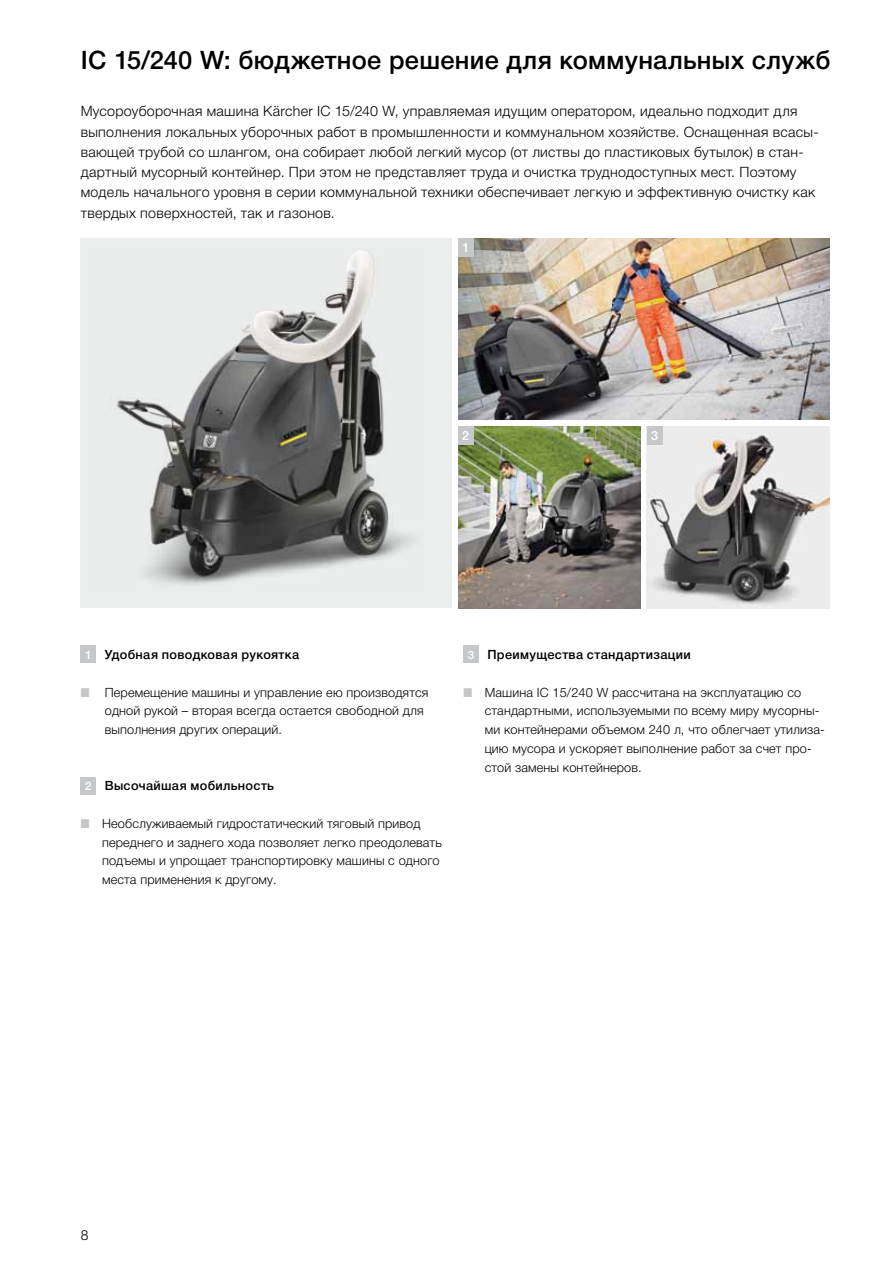
<style>
.page{position:relative;width:893px;height:1263px;background:#fff}
.page>*{position:absolute;margin:0;border:0;box-sizing:border-box;transform-origin:0 0}
.t1{font:500 25.5px "Helvetica Neue Cyr";letter-spacing:.01em;color:#000}
.t2{font:300 14.25px/20.2px "Helvetica Neue Cyr";letter-spacing:.02em;color:#000}
.t3{font:300 13.8px "Helvetica Neue Cyr";color:#000}
.t4{font:300 12.75px/18.8px "Helvetica Neue Cyr";letter-spacing:.01em;color:#000}
.t5{font:500 12.75px "Helvetica Neue Cyr";letter-spacing:.025em;color:#000}
.t6{font:500 12.75px "Helvetica Neue Cyr";color:#fff}
.s1{font-family:"Helvetica Neue LT Pro"}
.s2{font-size:11.7px;color:#fff}
.s3{color:#c6c7c8}
</style>
<div class="page">
<img style="left:458px;top:426px;width:182px;height:182px">
<img style="left:458px;top:238px;width:371px;height:182px">
<img style="left:647px;top:426px;width:182px;height:182px">
<div style="left:458px;top:238px;width:15px;height:19px;background:#c6c7c8"></div>
<div style="left:458px;top:426px;width:15px;height:19px;background:#c6c7c8"></div>
<div style="left:647px;top:426px;width:15px;height:19px;background:#c6c7c8"></div>
<div style="left:81px;top:238px;width:371px;height:370px;background:#eceded"></div>
<img style="left:111px;top:251px;width:303px;height:334px">
<img style="left:116px;top:251px;width:242px;height:293px">
<div style="left:463px;top:646px;width:16px;height:17px;background:#c6c7c8"></div>
<div style="left:81px;top:646px;width:15px;height:17px;background:#c6c7c8"></div>
<div style="left:81px;top:777px;width:15px;height:17px;background:#c6c7c8"></div>
<h1 class="t1" style="left:81px;top:46px;width:751px">IC 15/240 W: бюджетное решение для коммунальных служб</h1>
<p class="t2" style="left:81px;top:101px;width:739px">Мусороуборочная машина <span class="s1">Kärcher</span> IC 15/240 W, управляемая идущим оператором, идеально подходит для выполнения локальных уборочных работ в промышленности и коммунальном хозяйстве. Оснащенная всасы&shy;вающей трубой со шлангом, она собирает любой легкий мусор (от листвы до пластиковых бутылок) в стан&shy;дартный мусорный контейнер. При этом не представляет труда и очистка труднодоступных мест. Поэтому модель начального уровня в серии коммунальной техники обеспечивает легкую и эффективную очистку как твердых поверхностей, так и газонов.</p>
<p class="t6" style="left:462px;top:241px;width:9px">1</p>
<p class="t6" style="left:462px;top:429px;width:9px">2</p>
<p class="t6" style="left:651px;top:429px;width:9px">3</p>
<p class="t5" style="left:85px;top:648px;width:215px"><span class="s2">1</span> Удобная поводковая рукоятка</p>
<p class="t4" style="left:105px;top:683px;width:325px;text-indent:-24px"><span class="s3">■</span> Перемещение машины и управление ею производятся одной рукой – вторая всегда остается свободной для выполнения других операций.</p>
<p class="t5" style="left:85px;top:779px;width:190px"><span class="s2">2</span> Высочайшая мобильность</p>
<p class="t4" style="left:102px;top:814px;width:341px;text-indent:-21px"><span class="s3">■</span> Необслуживаемый гидростатический тяговый привод переднего и заднего хода позволяет легко преодолевать подъемы и упрощает транспортировку машины с одного места применения к другому.</p>
<p class="t5" style="left:468px;top:648px;width:224px"><span class="s2">3</span> Преимущества стандартизации</p>
<p class="t4" style="left:485px;top:683px;width:342px;text-indent:-21px"><span class="s3">■</span> Машина IC 15/240 W рассчитана на эксплуатацию со стандартными, используемыми по всему миру мусорны&shy;ми контейнерами объемом 240 л, что облегчает утилиза&shy;цию мусора и ускоряет выполнение работ за счет про&shy;стой замены контейнеров.</p>
<p class="t3" style="left:81px;top:1227px;width:9px">8</p>
</div>
